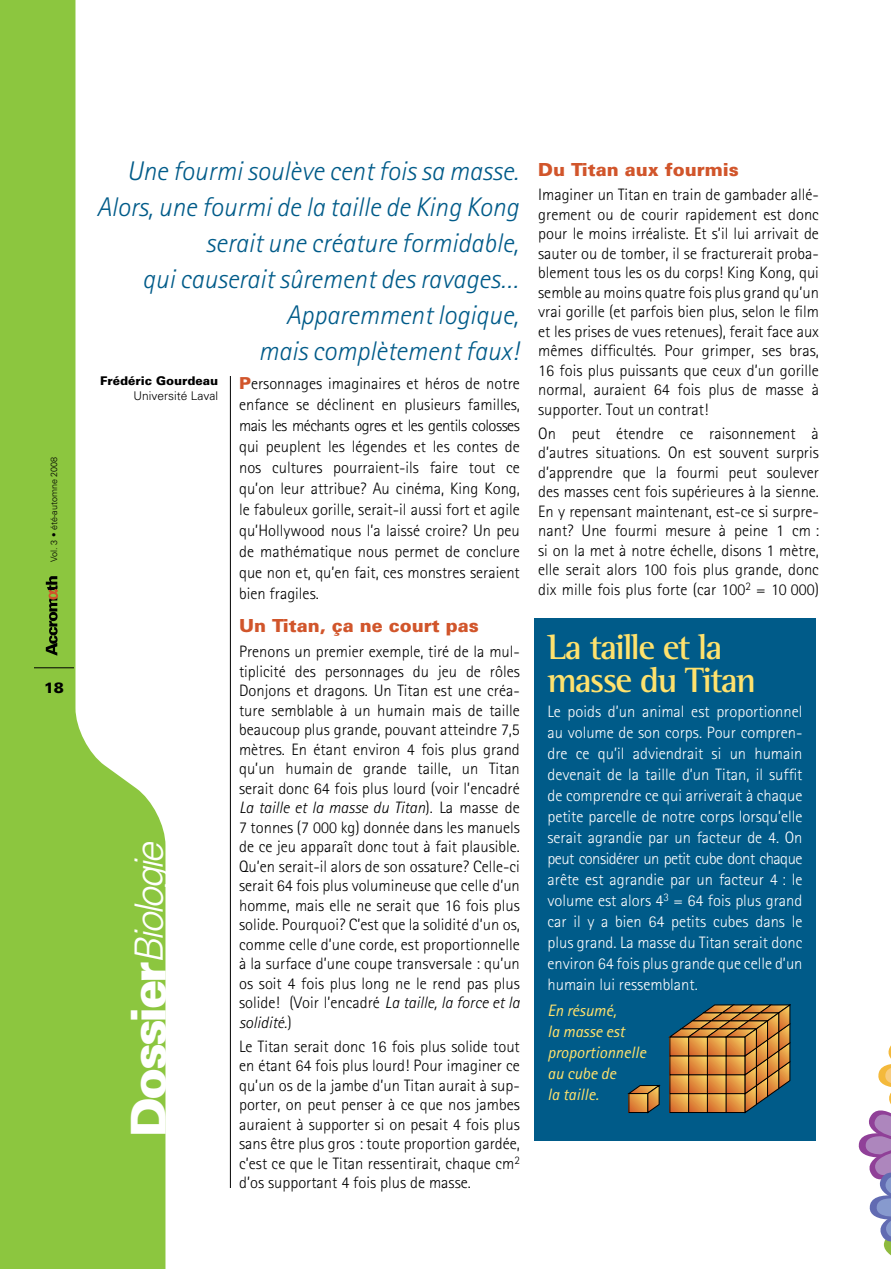
<style>
.page{position:relative;width:891px;height:1269px;background:#fff}
.page>*{position:absolute;margin:0;border:0;box-sizing:border-box;transform-origin:0 0}
.t1{font:italic 300 39px "Univers";color:#fff}
.t2{font:700 36px/33px "Rotis Semi Serif";letter-spacing:-.05em;color:#ffe26d}
.t3{font:italic 300 27px/36px "Rotis Sans Serif";color:#005b89;text-align:right}
.t4{font:900 18px "Univers";color:#d1552b}
.t5{font:300 16.5px/19.5px "Rotis Sans Serif";color:#000;text-align:justify}
.t6{font:300 16.5px/21px "Rotis Sans Serif";color:#fff;text-align:justify}
.t7{font:italic 16.5px/21px "Rotis Sans Serif";color:#ffe26d}
.t8{font:900 15px "Univers";color:#000}
.t9{font:900 12px "Univers";color:#000}
.t10{font:300 12px "Univers";color:#000}
.t11{font:300 9px "Univers";color:#000}
.s1{font-weight:900;font-style:normal;font-size:48.3px}
.s2{font-family:"Univers";font-weight:900;color:#d1552b}
.s3{font-style:italic}
</style>
<div class="page">
<svg style="left:0;top:0;width:165px;height:1269px;fill:#8cc63f"></svg>
<div style="left:534px;top:618px;width:282px;height:522px;background:#005b89"></div>
<svg style="left:668px;top:1004px;width:123px;height:109px;background:#a57a43"></svg>
<svg style="left:628px;top:1084px;width:33px;height:29px"></svg>
<svg style="left:859px;top:1045px;width:32px;height:211px"></svg>
<hr style="left:34px;top:668px;width:40px;height:1px;background:#000">
<svg style="left:46px;top:576px;width:12px;height:80px"></svg>
<hr style="left:230px;top:376px;width:1px;height:812px;background:#000">
<p class="t11" style="left:48px;top:562px;width:107px;rotate:-90deg">Vol. 3 • été-automne 2008</p>
<p class="t8" style="left:44px;top:678px;width:22px">18</p>
<h3 class="t3" style="left:97px;top:153px;width:423px">Une fourmi soulève cent fois sa masse.<br>Alors, une fourmi de la taille de King Kong serait une créature formidable,<br>qui causerait sûrement des ravages…<br>Apparemment logique,<br>mais complètement faux!</h3>
<p class="t9" style="left:100px;top:374px;width:119px">Frédéric Gourdeau</p>
<p class="t10" style="left:133px;top:388px;width:86px">Université Laval</p>
<h1 class="t1" style="left:126px;top:1137px;width:298px;rotate:-90deg"><span class="s1">Dossier</span>Biologie</h1>
<p class="t5" style="left:239px;top:373px;width:282px;line-height:21px"><span class="s2">P</span>ersonnages imaginaires et héros de notre enfance se déclinent en plusieurs familles, mais les méchants ogres et les gentils colosses qui peuplent les légendes et les contes de nos cultures pourraient-ils faire tout ce qu’on leur attribue? Au cinéma, King Kong, le fabuleux gorille, serait-il aussi fort et agile qu’Hollywood nous l’a laissé croire? Un peu de mathématique nous permet de conclure que non et, qu’en fait, ces monstres seraient bien fragiles.</p>
<p class="t4" style="left:239px;top:614px;width:241px">Un Titan, ça ne court pas</p>
<p class="t5" style="left:239px;top:642px;width:282px">Prenons un premier exemple, tiré de la mul&shy;tiplicité des personnages du jeu de rôles Donjons et dragons. Un Titan est une créa&shy;ture semblable à un humain mais de taille beaucoup plus grande, pouvant atteindre 7,5 mètres. En étant environ 4 fois plus grand qu’un humain de grande taille, un Titan serait donc 64 fois plus lourd (voir l’encadré <span class="s3">La taille et la masse du Titan</span>). La masse de 7 tonnes (7 000 kg) donnée dans les manuels de ce jeu apparaît donc tout à fait plausible.<br>Qu’en serait-il alors de son ossature? Celle-ci serait 64 fois plus volumineuse que celle d’un homme, mais elle ne serait que 16 fois plus solide. Pourquoi? C’est que la solidité d’un os, comme celle d’une corde, est proportionnelle à la surface d’une coupe transversale : qu’un os soit 4 fois plus long ne le rend pas plus solide! (Voir l’encadré <span class="s3">La taille, la force et la solidité.</span>)</p>
<p class="t5" style="left:239px;top:1037px;width:282px">Le Titan serait donc 16 fois plus solide tout en étant 64 fois plus lourd! Pour imaginer ce qu’un os de la jambe d’un Titan aurait à sup&shy;porter, on peut penser à ce que nos jambes auraient à supporter si on pesait 4 fois plus sans être plus gros : toute proportion gardée, c’est ce que le Titan ressentirait, chaque cm<sup>2 </sup>d’os supportant 4 fois plus de masse.</p>
<p class="t4" style="left:538px;top:159px;width:202px">Du Titan aux fourmis</p>
<p class="t5" style="left:538px;top:185px;width:282px">Imaginer un Titan en train de gambader allé&shy;grement ou de courir rapidement est donc pour le moins irréaliste. Et s’il lui arrivait de sauter ou de tomber, il se fracturerait proba&shy;blement tous les os du corps! King Kong, qui semble au moins quatre fois plus grand qu’un vrai gorille (et parfois bien plus, selon le film et les prises de vues retenues), ferait face aux mêmes difficultés. Pour grimper, ses bras, 16 fois plus puissants que ceux d’un gorille normal, auraient 64 fois plus de masse à supporter. Tout un contrat!</p>
<p class="t5" style="left:538px;top:423px;width:282px">On peut étendre ce raisonnement à d’autres situations. On est souvent surpris d’apprendre que la fourmi peut soulever des masses cent fois supérieures à la sienne.<br>En y repensant maintenant, est-ce si surpre&shy;nant? Une fourmi mesure à peine 1 cm : si on la met à notre échelle, disons 1 mètre, elle serait alors 100 fois plus grande, donc dix mille fois plus forte (car 100<sup>2</sup> = 10 000)</p>
<h2 class="t2" style="left:548px;top:630px;width:210px">La taille et la masse du Titan</h2>
<p class="t6" style="left:547px;top:701px;width:257px">Le poids d’un animal est proportionnel au volume de son corps. Pour compren&shy;dre ce qu’il adviendrait si un humain devenait de la taille d’un Titan, il suffit de comprendre ce qui arriverait à chaque petite parcelle de notre corps lorsqu’elle serait agrandie par un facteur de 4. On peut considérer un petit cube dont chaque arête est agrandie par un facteur 4 : le volume est alors 4<sup>3</sup> = 64 fois plus grand car il y a bien 64 petits cubes dans le plus grand. La masse du Titan serait donc environ 64 fois plus grande que celle d’un humain lui ressemblant.</p>
<p class="t7" style="left:548px;top:1000px;width:100px">En résumé,<br>la masse est proportionnelle au cube de<br>la taille.</p>
</div>
